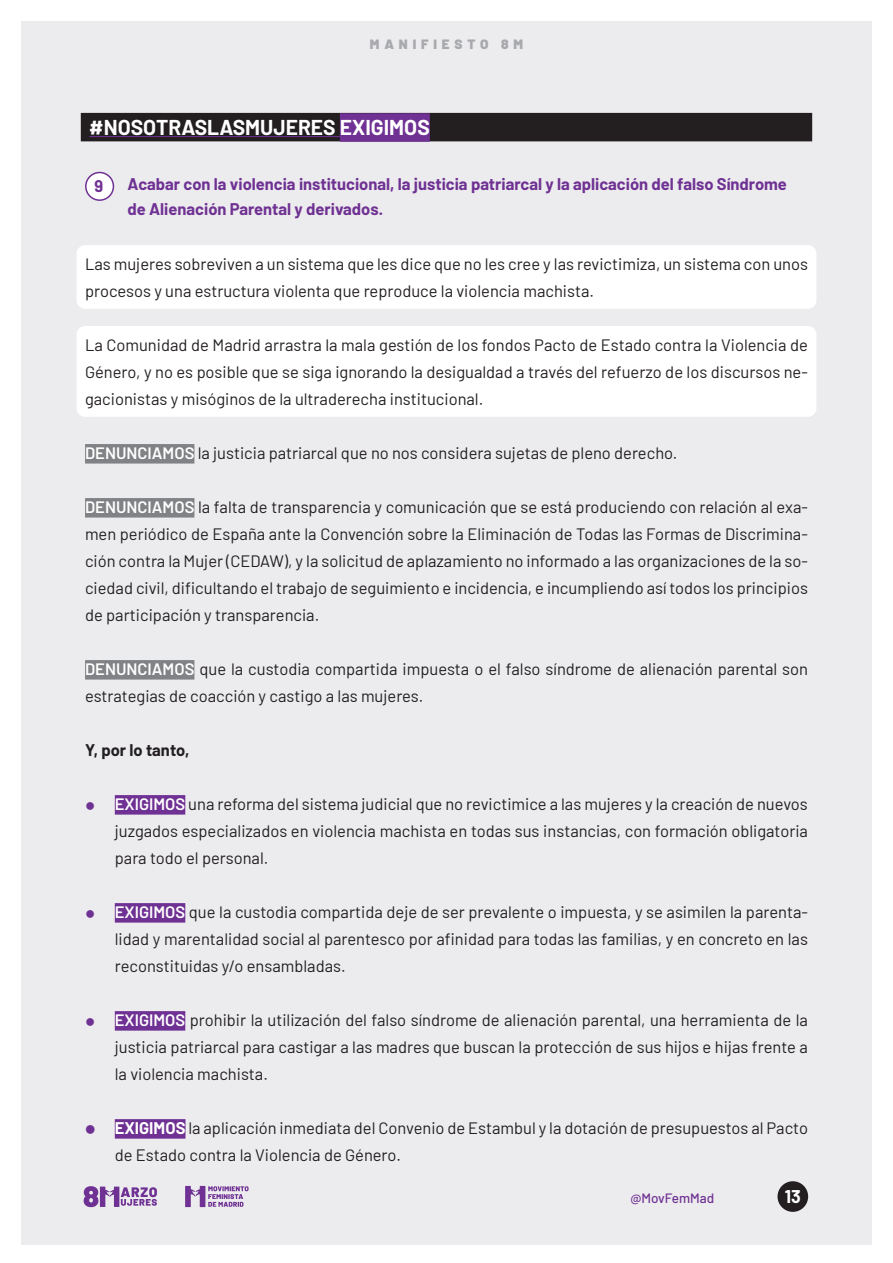
<style>
.page{position:relative;width:893px;height:1263px;background:#fff}
.page>*{position:absolute;margin:0;border:0;box-sizing:border-box;transform-origin:0 0}
.t1{font:700 21px "Barlow";color:#fff}
.t2{font:700 18px "Barlow";color:#fff}
.t3{font:16.5px/27px "Barlow";color:#231f20;text-align:justify}
.t4{font:700 16.5px/24.8px "Barlow";color:#6f3193}
.t5{font:700 16.5px "Barlow";color:#231f20}
.t6{font:900 13.5px "Barlow";letter-spacing:.36em;color:#a8a9ad}
.t7{font:500 13.5px "Barlow";color:#6f3193}
.s1{font-weight:600;color:#fff}
.s2{font-size:33px;color:#6f3193}
.s3{font-weight:700;font-size:33px;color:#6f3193}
.s4{font-weight:700;color:#fff}
</style>
<div class="page">
<div style="left:21px;top:21px;width:851px;height:1224px;background:#ececee"></div>
<svg style="left:185px;top:1186px;width:64px;height:21px"></svg>
<svg style="left:84px;top:1186px;width:73px;height:21px"></svg>
<div style="left:777px;top:1181px;width:31px;height:31px;background:#231f20;border-radius:50%"></div>
<div style="left:81px;top:113px;width:731px;height:28px;background:#231f20"></div>
<hr style="left:89px;top:136px;width:251px;height:1px;background:#6f3193">
<div style="left:340px;top:113px;width:90px;height:29px;background:#6f3193"></div>
<div style="left:77px;top:245px;width:739px;height:64px;background:#fff;border-radius:9px"></div>
<div style="left:77px;top:326px;width:739px;height:91px;background:#fff;border-radius:9px"></div>
<div style="left:85px;top:444px;width:109px;height:20px;background:#808285"></div>
<div style="left:85px;top:498px;width:109px;height:20px;background:#808285"></div>
<div style="left:85px;top:660px;width:109px;height:20px;background:#808285"></div>
<div style="left:115px;top:795px;width:70px;height:20px;background:#6f3193"></div>
<div style="left:115px;top:903px;width:70px;height:20px;background:#6f3193"></div>
<div style="left:115px;top:1011px;width:70px;height:20px;background:#6f3193"></div>
<div style="left:115px;top:1119px;width:70px;height:20px;background:#6f3193"></div>
<div style="left:86px;top:173px;width:27px;height:27px;background:#fff;border-radius:50%"></div>
<div style="left:85px;top:172px;width:29px;height:29px;border:2px solid #6f3193;border-radius:50%"></div>
<p class="t6" style="left:370px;top:34px;width:155px">MANIFIESTO 8M</p>
<p class="t1" style="left:89px;top:112px;width:342px">#NOSOTRASLASMUJERES EXIGIMOS</p>
<p class="t4" style="left:94px;top:172px;width:10px">9</p>
<p class="t4" style="left:128px;top:171px;width:661px">Acabar con la violencia institucional, la justicia patriarcal y la aplicación del falso Síndrome de Alienación Parental y derivados.</p>
<p class="t3" style="left:85px;top:249px;width:724px">Las mujeres sobreviven a un sistema que les dice que no les cree y las revictimiza, un sistema con unos procesos y una estructura violenta que reproduce la violencia machista.</p>
<p class="t3" style="left:85px;top:330px;width:724px">La Comunidad de Madrid arrastra la mala gestión de los fondos Pacto de Estado contra la Violencia de Género, y no es posible que se siga ignorando la desigualdad a través del refuerzo de los discursos ne&shy;gacionistas y misóginos de la ultraderecha institucional.</p>
<p class="t3" style="left:85px;top:438px;width:594px"><span class="s1">DENUNCIAMOS</span> la justicia patriarcal que no nos considera sujetas de pleno derecho.</p>
<p class="t3" style="left:85px;top:492px;width:724px"><span class="s1">DENUNCIAMOS</span> la falta de transparencia y comunicación que se está produciendo con relación al exa&shy;men periódico de España ante la Convención sobre la Eliminación de Todas las Formas de Discrimina&shy;ción contra la Mujer (CEDAW), y la solicitud de aplazamiento no informado a las organizaciones de la so&shy;ciedad civil, dificultando el trabajo de seguimiento e incidencia, e incumpliendo así todos los principios de participación y transparencia.</p>
<p class="t3" style="left:85px;top:654px;width:724px"><span class="s1">DENUNCIAMOS</span> que la custodia compartida impuesta o el falso síndrome de alienación parental son estrategias de coacción y castigo a las mujeres.</p>
<p class="t5" style="left:85px;top:738px;width:106px">Y, por lo tanto,</p>
<p class="t3" style="left:115px;top:789px;width:695px;text-indent:-30px"><span class="s2">•</span> <span class="s1">EXIGIMOS</span> una reforma del sistema judicial que no revictimice a las mujeres y la creación de nuevos juzgados especializados en violencia machista en todas sus instancias, con formación obligatoria para todo el personal.</p>
<p class="t3" style="left:115px;top:897px;width:695px;text-indent:-30px"><span class="s2">•</span> <span class="s1">EXIGIMOS</span> que la custodia compartida deje de ser prevalente o impuesta, y se asimilen la parenta&shy;lidad y marentalidad social al parentesco por afinidad para todas las familias, y en concreto en las reconstituidas y/o ensambladas.</p>
<p class="t3" style="left:115px;top:1005px;width:695px;text-indent:-30px"><span class="s2">•</span> <span class="s1">EXIGIMOS</span> prohibir la utilización del falso síndrome de alienación parental, una herramienta de la justicia patriarcal para castigar a las madres que buscan la protección de sus hijos e hijas frente a la violencia machista.</p>
<p class="t3" style="left:115px;top:1113px;width:695px;text-indent:-30px"><span class="s3">•</span> <span class="s4">EXIGIMOS</span> la aplicación inmediata del Convenio de Estambul y la dotación de presupuestos al Pacto de Estado contra la Violencia de Género.</p>
<p class="t7" style="left:630px;top:1188px;width:86px">@MovFemMad</p>
<p class="t2" style="left:785px;top:1183px;width:18px">13</p>
</div>
